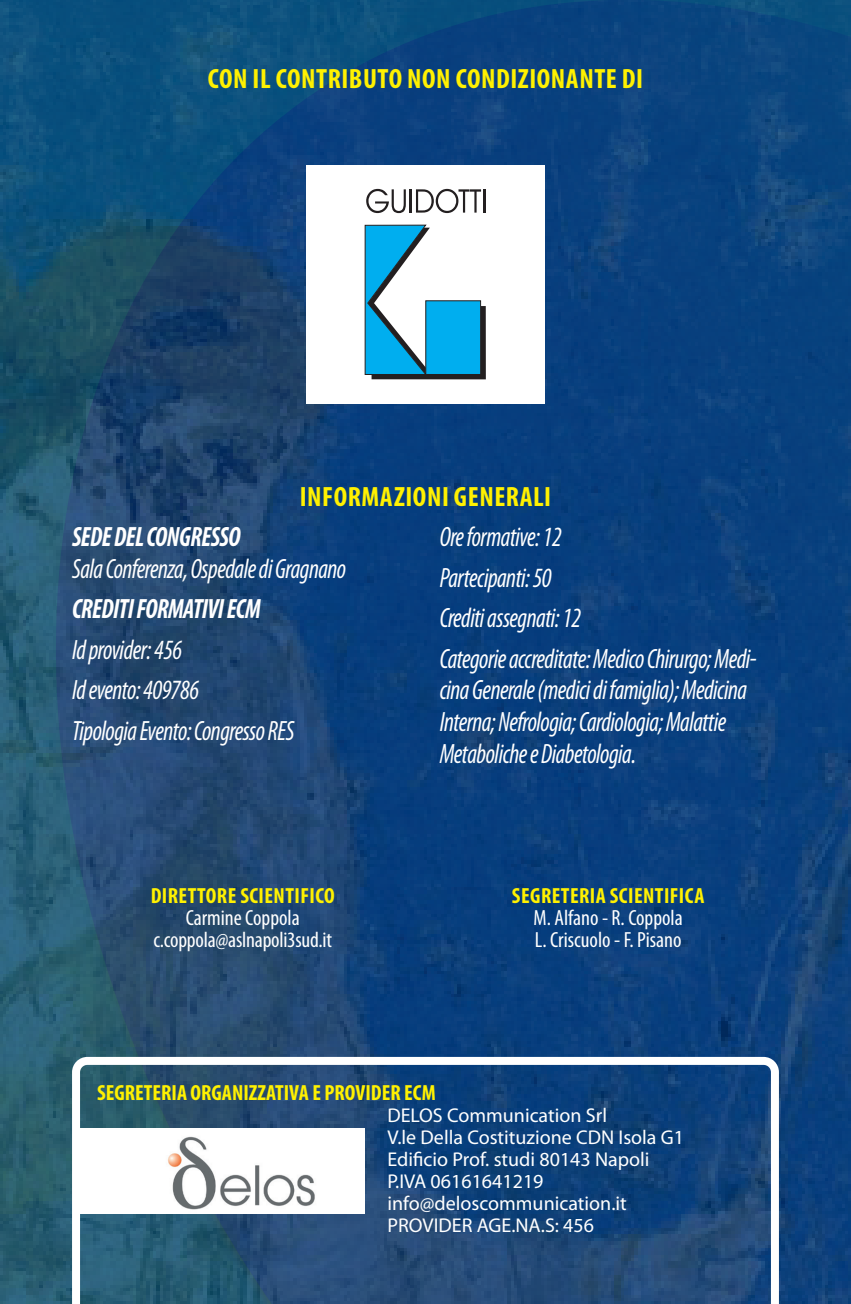
<style>
.page{position:relative;width:851px;height:1304px;background:#fff}
.page>*{position:absolute;margin:0;border:0;box-sizing:border-box;transform-origin:0 0}
.t1{font:italic condensed 28px/40.6px "Myriad Pro";letter-spacing:-.02em;color:#fff;scale:.9 1}
.t2{font:700 condensed 28px "Myriad Pro";letter-spacing:.02em;color:#fff101}
.t3{font:italic 700 condensed 28px "Myriad Pro";letter-spacing:-.02em;color:#fff;scale:.9 1}
.t4{font:condensed 22px/22px "Myriad Pro";color:#fff;text-align:center}
.t5{font:700 condensed 22px "Myriad Pro";letter-spacing:.02em;color:#fff101}
.t6{font:700 condensed 22px "Myriad Pro";color:#fff101}
.t7{font:20px/22px "Myriad Pro";color:#fff}
</style>
<div class="page">
<img style="left:0;top:0;width:850px;height:1304px">
<svg style="left:72px;top:1057px;width:706px;height:247px;background:#29547f"></svg>
<div style="left:77px;top:1128px;width:288px;height:85px;background:#fff"></div>
<img style="left:167px;top:1136px;width:148px;height:74px">
<div style="left:306px;top:165px;width:238px;height:238px;background:#fff"></div>
<svg style="left:364px;top:224px;width:122px;height:155px"></svg>
<svg style="left:366px;top:189px;width:40px;height:24px"></svg>
<hr style="left:409px;top:189px;width:3px;height:24px;background:#231f20">
<svg style="left:416px;top:189px;width:65px;height:24px"></svg>
<hr style="left:483px;top:189px;width:2px;height:24px;background:#231f20">
<p class="t2" style="left:208px;top:63px;width:437px">CON IL CONTRIBUTO NON CONDIZIONANTE DI</p>
<p class="t2" style="left:300px;top:481px;width:253px">INFORMAZIONI GENERALI</p>
<p class="t3" style="left:72px;top:522px;width:189px">SEDE DEL CONGRESSO</p>
<p class="t1" style="left:72px;top:548px;width:306px">Sala Conferenza, Ospedale di Gragnano</p>
<p class="t3" style="left:72px;top:594px;width:211px">CREDITI FORMATIVI ECM</p>
<p class="t1" style="left:72px;top:629px;width:248px">Id provider: 456<br>Id evento: 409786<br>Tipologia Evento: Congresso RES</p>
<p class="t5" style="left:151px;top:884px;width:186px">DIRETTORE SCIENTIFICO</p>
<p class="t4" style="left:153px;top:907px;width:180px">Carmine Coppola c.coppola@aslnapoli3sud.it</p>
<p class="t1" style="left:439px;top:516px;width:354px">Ore formative: 12<br>Partecipanti: 50<br>Crediti assegnati: 12<br>Categorie accreditate: Medico Chirurgo; Medi-</p>
<p class="t1" style="left:439px;top:674px;width:343px;line-height:32px">cina Generale (medici di famiglia); Medicina<br>Interna; Nefrologia; Cardiologia; Malattie<br>Metaboliche e Diabetologia.</p>
<p class="t5" style="left:512px;top:884px;width:194px">SEGRETERIA SCIENTIFICA</p>
<p class="t4" style="left:533px;top:907px;width:151px;text-align:left">M. Alfano - R. Coppola<br>L. Criscuolo - F. Pisano</p>
<p class="t6" style="left:97px;top:1081px;width:340px">SEGRETERIA ORGANIZZATIVA E PROVIDER ECM</p>
<p class="t7" style="left:387px;top:1105px;width:298px">DELOS Communication Srl<br>V.le Della Costituzione CDN Isola G1<br>Edificio Prof. studi 80143 Napoli<br>P.IVA 06161641219 info@deloscommunication.it<br>PROVIDER AGE.NA.S: 456</p>
</div>
